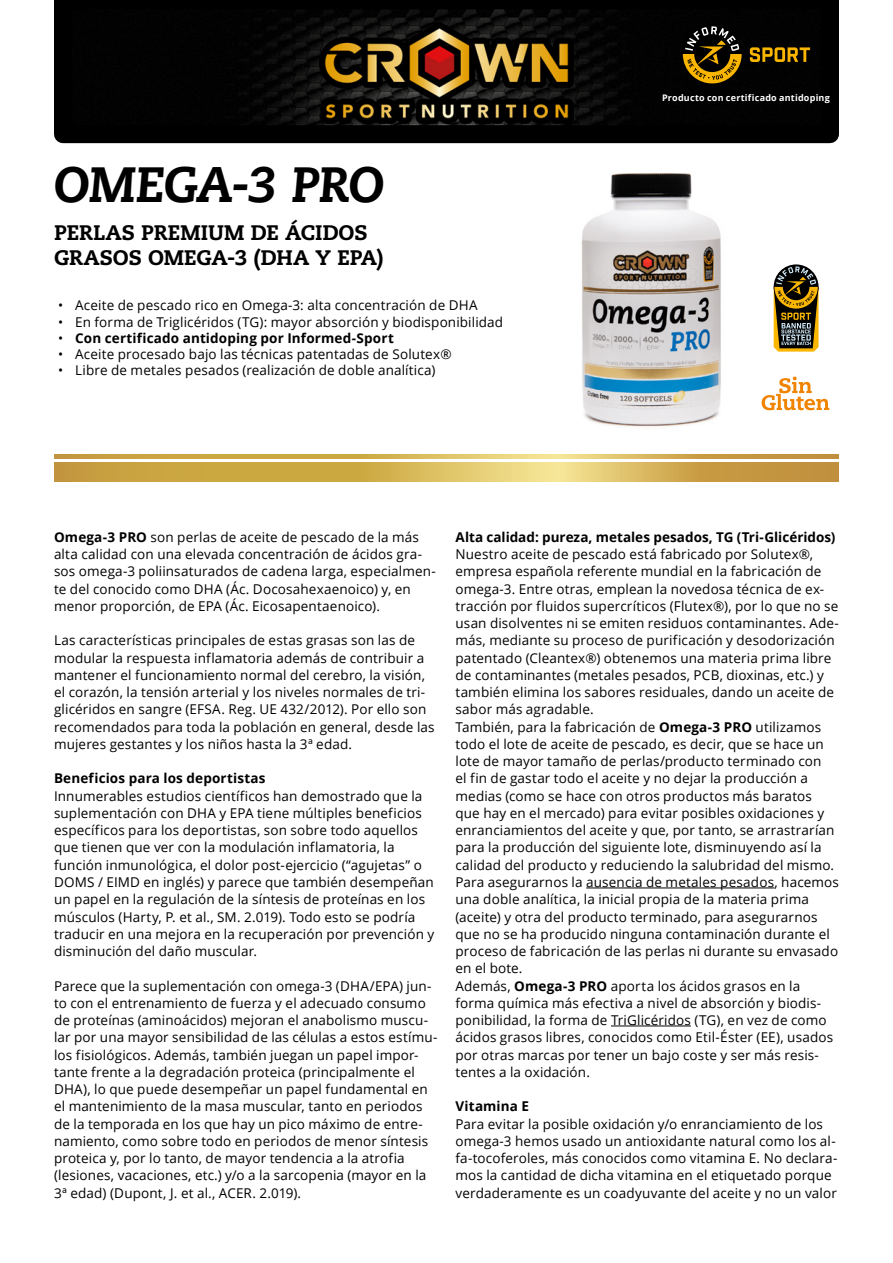
<style>
.page{position:relative;width:893px;height:1263px;background:#fff}
.page>*{position:absolute;margin:0;border:0;box-sizing:border-box;transform-origin:0 0}
.t1{font:italic 800 49.5px "Caecilia";letter-spacing:-.02em;color:#000}
.t2{font:800 21px/25.2px "Caecilia";color:#000}
.t3{font:13.5px/17.2px "Open Sans";letter-spacing:.01em;color:#000}
.t4{font:700 13.5px "Open Sans";letter-spacing:.01em;color:#000}
.t5{font:700 9px "Open Sans";letter-spacing:.025em;color:#fff}
.s1{font-weight:400}
.s2{font-weight:700}
</style>
<div class="page">
<svg style="left:54px;top:0;width:785px;height:143px;background:#030303"></svg>
<img style="left:320px;top:22px;width:253px;height:101px">
<hr style="left:586px;top:888px;width:188px;height:1px;background:#000">
<hr style="left:611px;top:1026px;width:80px;height:1px;background:#000">
<svg style="left:54px;top:462px;width:785px;height:20px;background:#d2af53"></svg>
<svg style="left:54px;top:454px;width:785px;height:5px;background:#d2af53"></svg>
<img style="left:581px;top:173px;width:214px;height:254px">
<svg style="left:762px;top:377px;width:67px;height:33px"></svg>
<svg style="left:750px;top:47px;width:60px;height:15px"></svg>
<svg style="left:682px;top:24px;width:61px;height:60px;background:#4d3c0f"></svg>
<svg style="left:774px;top:265px;width:44px;height:87px;background:#685828"></svg>
<h1 class="t1" style="left:54px;top:155px;width:332px">OMEGA-3 PRO</h1>
<h2 class="t2" style="left:54px;top:220px;width:331px">PERLAS PREMIUM DE ÁCIDOS<br>GRASOS OMEGA-3 (DHA Y EPA)</h2>
<p class="t3" style="left:58px;top:296px;width:421px">• Aceite de pescado rico en Omega-3: alta concentración de DHA</p>
<p class="t3" style="left:58px;top:313px;width:446px">• En forma de Triglicéridos (TG): mayor absorción y biodisponibilidad</p>
<p class="t4" style="left:58px;top:328px;width:337px"><span class="s1">•</span> Con certificado antidoping por Informed-Sport</p>
<p class="t3" style="left:58px;top:345px;width:395px">• Aceite procesado bajo las técnicas patentadas de Solutex®</p>
<p class="t3" style="left:58px;top:361px;width:379px">• Libre de metales pesados (realización de doble analítica)</p>
<p class="t5" style="left:662px;top:92px;width:169px">Producto con certificado antidoping</p>
<p class="t3" style="left:54px;top:528px;width:383px"><span class="s2">Omega-3 PRO</span> son perlas de aceite de pescado de la más alta calidad con una elevada concentración de ácidos gra&shy;sos omega-3 poliinsaturados de cadena larga, especialmen&shy;te del conocido como DHA (Ác. Docosahexaenoico) y, en menor proporción, de EPA (Ác. Eicosapentaenoico).</p>
<p class="t3" style="left:54px;top:631px;width:382px">Las características principales de estas grasas son las de modular la respuesta inflamatoria además de contribuir a mantener el funcionamiento normal del cerebro, la visión, el corazón, la tensión arterial y los niveles normales de tri&shy;glicéridos en sangre (EFSA. Reg. UE 432/2012). Por ello son recomendados para toda la población en general, desde las mujeres gestantes y los niños hasta la 3ª edad.</p>
<p class="t4" style="left:54px;top:769px;width:213px">Beneficios para los deportistas</p>
<p class="t3" style="left:54px;top:787px;width:382px">Innumerables estudios científicos han demostrado que la suplementación con DHA y EPA tiene múltiples beneficios específicos para los deportistas, son sobre todo aquellos que tienen que ver con la modulación inflamatoria, la función inmunológica, el dolor post-ejercicio (“agujetas” o DOMS / EIMD en inglés) y parece que también desempeñan un papel en la regulación de la síntesis de proteínas en los músculos (Harty, P. et al., SM. 2.019). Todo esto se podría traducir en una mejora en la recuperación por prevención y disminución del daño muscular.</p>
<p class="t3" style="left:54px;top:977px;width:385px">Parece que la suplementación con omega-3 (DHA/EPA) jun&shy;to con el entrenamiento de fuerza y el adecuado consumo de proteínas (aminoácidos) mejoran el anabolismo muscu&shy;lar por una mayor sensibilidad de las células a estos estímu&shy;los fisiológicos. Además, también juegan un papel impor&shy;tante frente a la degradación proteica (principalmente el DHA), lo que puede desempeñar un papel fundamental en el mantenimiento de la masa muscular, tanto en periodos de la temporada en los que hay un pico máximo de entre&shy;namiento, como sobre todo en periodos de menor síntesis proteica y, por lo tanto, de mayor tendencia a la atrofia (lesiones, vacaciones, etc.) y/o a la sarcopenia (mayor en la 3ª edad) (Dupont, J. et al., ACER. 2.019).</p>
<p class="t4" style="left:455px;top:527px;width:381px">Alta calidad: pureza, metales pesados, TG (Tri-Glicéridos)</p>
<p class="t3" style="left:455px;top:545px;width:385px">Nuestro aceite de pescado está fabricado por Solutex®, empresa española referente mundial en la fabricación de omega-3. Entre otras, emplean la novedosa técnica de ex&shy;tracción por fluidos supercríticos (Flutex®), por lo que no se usan disolventes ni se emiten residuos contaminantes. Ade&shy;más, mediante su proceso de purificación y desodorización patentado (Cleantex®) obtenemos una materia prima libre de contaminantes (metales pesados, PCB, dioxinas, etc.) y también elimina los sabores residuales, dando un aceite de sabor más agradable.<br>También, para la fabricación de <span class="s2">Omega-3 PRO</span> utilizamos todo el lote de aceite de pescado, es decir, que se hace un lote de mayor tamaño de perlas/producto terminado con<br>el fin de gastar todo el aceite y no dejar la producción a medias (como se hace con otros productos más baratos que hay en el mercado) para evitar posibles oxidaciones y enranciamientos del aceite y que, por tanto, se arrastrarían para la producción del siguiente lote, disminuyendo así la calidad del producto y reduciendo la salubridad del mismo.<br>Para asegurarnos la ausencia de metales pesados, hacemos una doble analítica, la inicial propia de la materia prima (aceite) y otra del producto terminado, para asegurarnos que no se ha producido ninguna contaminación durante el proceso de fabricación de las perlas ni durante su envasado en el bote.<br>Además, <span class="s2">Omega-3 PRO</span> aporta los ácidos grasos en la forma química más efectiva a nivel de absorción y biodis&shy;ponibilidad, la forma de TriGlicéridos (TG), en vez de como ácidos grasos libres, conocidos como Etil-Éster (EE), usados por otras marcas por tener un bajo coste y ser más resis&shy;tentes a la oxidación.</p>
<p class="t4" style="left:455px;top:1097px;width:75px">Vitamina E</p>
<p class="t3" style="left:455px;top:1115px;width:383px">Para evitar la posible oxidación y/o enranciamiento de los omega-3 hemos usado un antioxidante natural como los al&shy;fa-tocoferoles, más conocidos como vitamina E. No declara&shy;mos la cantidad de dicha vitamina en el etiquetado porque verdaderamente es un coadyuvante del aceite y no un valor</p>
</div>
